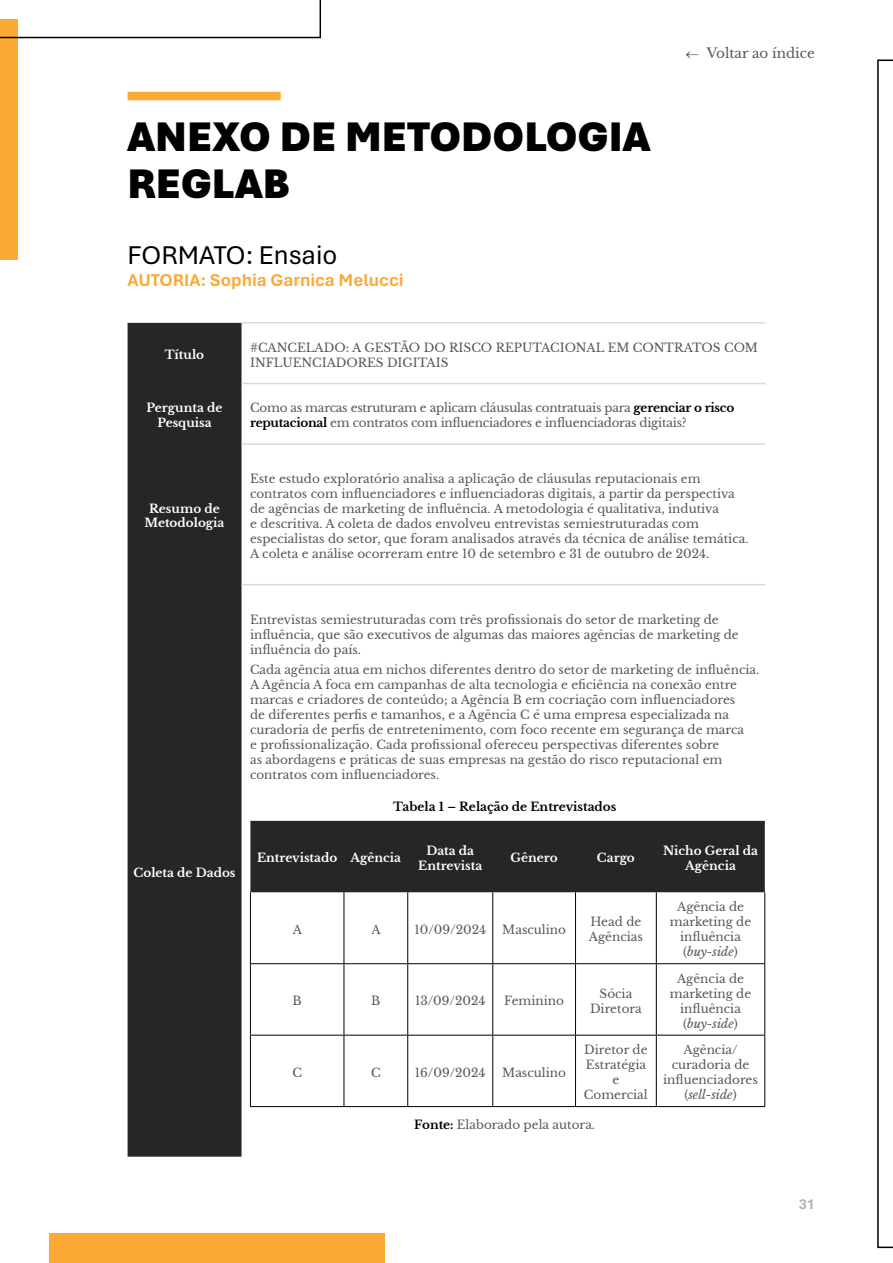
<style>
.page{position:relative;width:893px;height:1263px;background:#fff}
.page>*{position:absolute;margin:0;border:0;box-sizing:border-box;transform-origin:0 0}
.t1{font:900 43.5px/46.5px "Aptos";color:#000}
.t2{font:27px "Aptos";color:#000}
.t3{font:700 18px "Aptos";color:#fca936}
.t4{font:700 15px "Aptos";color:#b3b2b2}
.t5{font:13.5px "Libre Baskerville";color:#575756}
.t6{font:12px/15px "Libre Baskerville";color:#575756}
.t7{font:12px/15px "Libre Baskerville";letter-spacing:-.02em;color:#575756}
.t8{font:700 12px/14.4px "Libre Baskerville";color:#fff;text-align:center}
.t9{font:700 12px "Libre Baskerville";color:#000}
.s1{font-weight:700;color:#000}
.s2{font-style:italic}
</style>
<div class="page">
<div style="left:49px;top:1233px;width:336px;height:30px;background:#fca936"></div>
<div style="left:0;top:19px;width:17px;height:241px;background:#fca936"></div>
<svg style="left:0;top:0;width:321px;height:38px"></svg>
<svg style="left:877px;top:60px;width:16px;height:1188px"></svg>
<div style="left:128px;top:92px;width:153px;height:8px;background:#fca936"></div>
<div style="left:128px;top:323px;width:114px;height:834px;background:#262626"></div>
<hr style="left:242px;top:383px;width:523px;height:1px;background:#dadada">
<hr style="left:242px;top:443px;width:523px;height:2px;background:#dadada">
<hr style="left:242px;top:584px;width:523px;height:1px;background:#dadada">
<hr style="left:242px;top:322px;width:523px;height:2px;background:#dadada">
<div style="left:250px;top:821px;width:515px;height:71px;background:#262626"></div>
<hr style="left:250px;top:892px;width:1px;height:71px;background:#000">
<hr style="left:344px;top:892px;width:1px;height:71px;background:#000">
<hr style="left:407px;top:892px;width:1px;height:71px;background:#000">
<hr style="left:492px;top:892px;width:1px;height:71px;background:#000">
<hr style="left:575px;top:892px;width:1px;height:71px;background:#000">
<hr style="left:656px;top:892px;width:1px;height:71px;background:#000">
<hr style="left:764px;top:892px;width:1px;height:71px;background:#000">
<hr style="left:250px;top:963px;width:94px;height:1px;background:#000">
<hr style="left:250px;top:964px;width:1px;height:71px;background:#000">
<hr style="left:344px;top:963px;width:64px;height:1px;background:#000">
<hr style="left:344px;top:964px;width:1px;height:71px;background:#000">
<hr style="left:408px;top:963px;width:85px;height:1px;background:#000">
<hr style="left:407px;top:964px;width:1px;height:71px;background:#000">
<hr style="left:493px;top:963px;width:82px;height:1px;background:#000">
<hr style="left:492px;top:964px;width:1px;height:71px;background:#000">
<hr style="left:575px;top:963px;width:81px;height:1px;background:#000">
<hr style="left:575px;top:964px;width:1px;height:71px;background:#000">
<hr style="left:656px;top:963px;width:109px;height:1px;background:#000">
<hr style="left:656px;top:964px;width:1px;height:71px;background:#000">
<hr style="left:764px;top:964px;width:1px;height:71px;background:#000">
<hr style="left:250px;top:1035px;width:94px;height:1px;background:#000">
<hr style="left:250px;top:1035px;width:1px;height:71px;background:#000">
<hr style="left:344px;top:1035px;width:64px;height:1px;background:#000">
<hr style="left:344px;top:1035px;width:1px;height:71px;background:#000">
<hr style="left:408px;top:1035px;width:85px;height:1px;background:#000">
<hr style="left:407px;top:1035px;width:1px;height:71px;background:#000">
<hr style="left:493px;top:1035px;width:82px;height:1px;background:#000">
<hr style="left:492px;top:1035px;width:1px;height:71px;background:#000">
<hr style="left:575px;top:1035px;width:81px;height:1px;background:#000">
<hr style="left:575px;top:1035px;width:1px;height:71px;background:#000">
<hr style="left:656px;top:1035px;width:109px;height:1px;background:#000">
<hr style="left:656px;top:1035px;width:1px;height:71px;background:#000">
<hr style="left:764px;top:1035px;width:1px;height:71px;background:#000">
<hr style="left:250px;top:1106px;width:94px;height:1px;background:#000">
<hr style="left:344px;top:1106px;width:64px;height:1px;background:#000">
<hr style="left:408px;top:1106px;width:85px;height:1px;background:#000">
<hr style="left:493px;top:1106px;width:82px;height:1px;background:#000">
<hr style="left:575px;top:1106px;width:81px;height:1px;background:#000">
<hr style="left:656px;top:1106px;width:109px;height:1px;background:#000">
<h1 class="t1" style="left:128px;top:112px;width:524px">ANEXO DE METODOLOGIA<br>REGLAB</h1>
<h2 class="t2" style="left:128px;top:237px;width:211px">FORMATO: Ensaio</h2>
<h3 class="t3" style="left:128px;top:268px;width:278px">AUTORIA: Sophia Garnica Melucci</h3>
<p class="t5" style="left:686px;top:45px;width:131px">← Voltar ao índice</p>
<p class="t8" style="left:165px;top:348px;width:41px">Título</p>
<p class="t6" style="left:250px;top:340px;width:509px">#CANCELADO: A GESTÃO DO RISCO REPUTACIONAL EM CONTRATOS COM<br>INFLUENCIADORES DIGITAIS</p>
<p class="t8" style="left:147px;top:401px;width:77px">Pergunta de<br>Pesquisa</p>
<p class="t7" style="left:250px;top:400px;width:486px">Como as marcas estruturam e aplicam cláusulas contratuais para <span class="s1">gerenciar o risco reputacional</span> em contratos com influenciadores e influenciadoras digitais?</p>
<p class="t8" style="left:145px;top:502px;width:81px">Resumo de<br>Metodologia</p>
<p class="t6" style="left:250px;top:471px;width:500px">Este estudo exploratório analisa a aplicação de cláusulas reputacionais em contratos com influenciadores e influenciadoras digitais, a partir da perspectiva de agências de marketing de influência. A metodologia é qualitativa, indutiva<br>e descritiva. A coleta de dados envolveu entrevistas semiestruturadas com especialistas do setor, que foram analisados através da técnica de análise temática.<br>A coleta e análise ocorreram entre 10 de setembro e 31 de outubro de 2024.</p>
<p class="t8" style="left:134px;top:865px;width:103px">Coleta de Dados</p>
<p class="t6" style="left:250px;top:612px;width:490px">Entrevistas semiestruturadas com três profissionais do setor de marketing de influência, que são executivos de algumas das maiores agências de marketing de influência do país.</p>
<p class="t6" style="left:250px;top:662px;width:511px">Cada agência atua em nichos diferentes dentro do setor de marketing de influência.<br>A Agência A foca em campanhas de alta tecnologia e eficiência na conexão entre marcas e criadores de conteúdo; a Agência B em cocriação com influenciadores<br>de diferentes perfis e tamanhos, e a Agência C é uma empresa especializada na curadoria de perfis de entretenimento, com foco recente em segurança de marca<br>e profissionalização. Cada profissional ofereceu perspectivas diferentes sobre<br>as abordagens e práticas de suas empresas na gestão do risco reputacional em contratos com influenciadores.</p>
<p class="t9" style="left:393px;top:799px;width:225px">Tabela 1 – Relação de Entrevistados</p>
<p class="t8" style="left:257px;top:851px;width:146px">Entrevistado Agência</p>
<p class="t8" style="left:418px;top:844px;width:66px">Data da<br>Entrevista</p>
<p class="t8" style="left:511px;top:851px;width:49px">Gênero</p>
<p class="t8" style="left:597px;top:851px;width:39px">Cargo</p>
<p class="t8" style="left:663px;top:844px;width:96px">Nicho Geral da<br>Agência</p>
<p class="t6" style="left:293px;top:922px;width:11px">A</p>
<p class="t6" style="left:371px;top:922px;width:11px">A</p>
<p class="t6" style="left:414px;top:922px;width:73px">10/09/2024</p>
<p class="t6" style="left:502px;top:922px;width:65px">Masculino</p>
<p class="t6" style="left:589px;top:914px;width:56px">Head de<br>Agências</p>
<p class="t6" style="left:293px;top:993px;width:11px">B</p>
<p class="t6" style="left:371px;top:993px;width:11px">B</p>
<p class="t6" style="left:415px;top:993px;width:72px">13/09/2024</p>
<p class="t6" style="left:504px;top:993px;width:61px">Feminino</p>
<p class="t6" style="left:590px;top:986px;width:53px;text-align:center">Sócia<br>Diretora</p>
<p class="t6" style="left:670px;top:899px;width:83px;text-align:center">Agência de marketing de influência (<span class="s2">buy-side</span>)</p>
<p class="t6" style="left:670px;top:971px;width:83px;text-align:center">Agência de marketing de influência (<span class="s2">buy-side</span>)</p>
<p class="t6" style="left:584px;top:1042px;width:65px;text-align:center">Diretor de<br>Estratégia e<br>Comercial</p>
<p class="t6" style="left:663px;top:1042px;width:96px;text-align:center">Agência/ curadoria de influenciadores (<span class="s2">sell-side</span>)</p>
<p class="t6" style="left:414px;top:1117px;width:182px"><span class="s1">Fonte:</span> Elaborado pela autora.</p>
<p class="t6" style="left:292px;top:1065px;width:11px">C</p>
<p class="t6" style="left:371px;top:1065px;width:11px">C</p>
<p class="t6" style="left:415px;top:1065px;width:72px">16/09/2024</p>
<p class="t6" style="left:502px;top:1065px;width:65px">Masculino</p>
<p class="t4" style="left:799px;top:1194px;width:18px">31</p>
</div>
